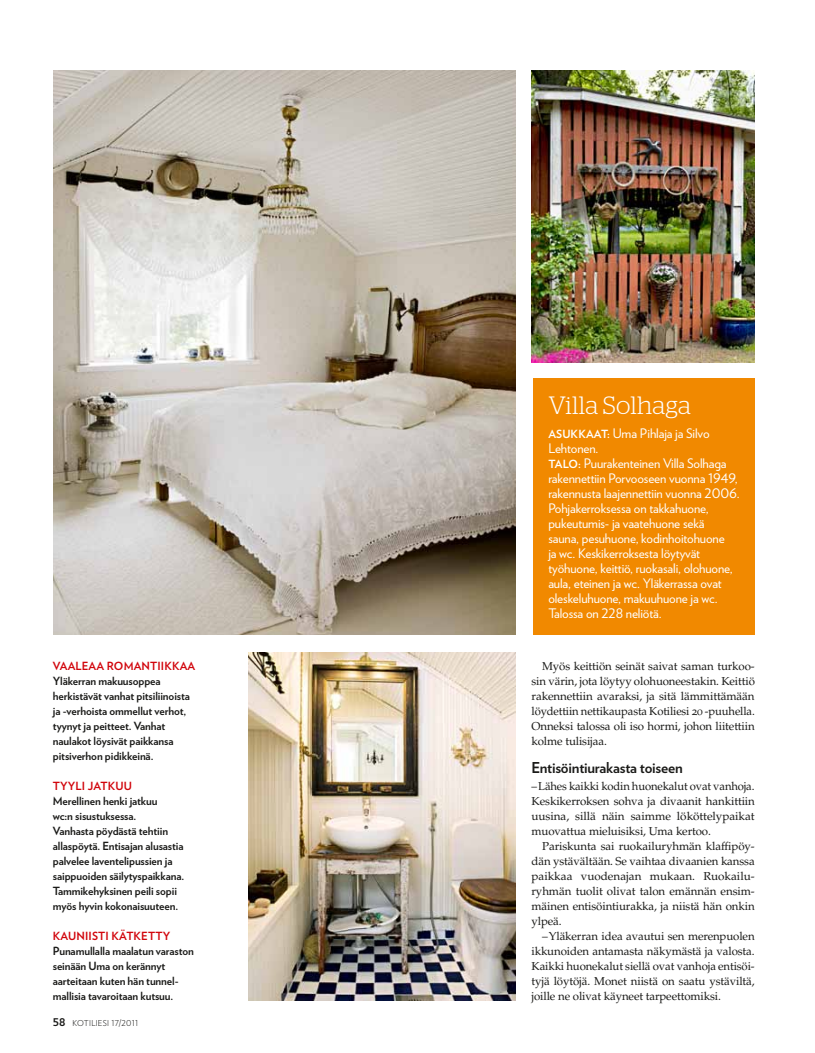
<style>
.page{position:relative;width:815px;height:1053px;background:#fff}
.page>*{position:absolute;margin:0;border:0;box-sizing:border-box;transform-origin:0 0}
.t1{font:300 25px "Stag";letter-spacing:.01em;color:#fff}
.t2{font:700 15px "Verlag";letter-spacing:-.015em;color:#1a1a18}
.t3{font:13.12px/15px "Verlag";letter-spacing:-.01em;color:#fff}
.t4{font:11.5px/15px "Palatino LT Std";letter-spacing:-.01em;color:#1a1a18;text-align:justify}
.t5{font:700 11.25px/15px "Verlag";letter-spacing:-.01em;color:#1a1a18}
.t6{font:700 11.25px "Verlag";letter-spacing:.23em;color:#d1050c}
.t7{font:300 8.12px "Verlag";letter-spacing:.03em;color:#1a1a18}
.s1{font-weight:700;font-size:10.62px}
.s2{font-weight:700;font-size:11.25px}
</style>
<div class="page">
<img style="left:53px;top:71px;width:463px;height:563px">
<img style="left:531px;top:71px;width:224px;height:291px">
<img style="left:249px;top:652px;width:267px;height:348px">
<div style="left:533px;top:378px;width:222px;height:256px;background:#f18900"></div>
<p class="t6" style="left:53px;top:657px;width:141px">Vaaleaa romantiikkaa</p>
<p class="t5" style="left:53px;top:672px;width:139px">Yläkerran makuusoppea herkistävät vanhat pitsiliinoista ja -verhoista ommellut verhot, tyynyt ja peitteet. Vanhat naulakot löysivät paikkansa pitsiverhon pidikkeinä.</p>
<p class="t6" style="left:53px;top:777px;width:9px">Tyy</p>
<p class="t6" style="left:75px;top:777px;width:49px">li jatkuu</p>
<p class="t5" style="left:53px;top:792px;width:133px">Merellinen henki jatkuu<br>wc:n sisustuksessa.<br>Vanhasta pöydästä tehtiin allaspöytä. Entisajan alusastia palvelee laventelipussien ja saippuoiden säilytyspaikkana.<br>Tammikehyksinen peili sopii myös hyvin kokonaisuuteen.</p>
<p class="t6" style="left:53px;top:927px;width:117px">Kau niisti kätketty</p>
<p class="t5" style="left:53px;top:942px;width:143px">Punamullalla maalatun varaston seinään Uma on kerännyt aarteitaan kuten hän tunnel&shy;mallisia tavaroitaan kutsuu.</p>
<p class="t7" style="left:53px;top:1017px;width:87px"><span class="s1">58</span> KOTILIESI 17/2011</p>
<h1 class="t1" style="left:548px;top:391px;width:144px">Villa Solhaga</h1>
<p class="t3" style="left:548px;top:425px;width:193px"><span class="s2">Asu kkaat:</span> Uma Pihlaja ja Silvo Lehtonen.<br><span class="s2">Talo:</span> Puurakenteinen Villa Solhaga rakennettiin Porvooseen vuonna 1949, rakennusta laajennettiin vuonna 2006.<br>Pohjakerroksessa on takkahuone, pukeutumis- ja vaatehuone sekä<br>sauna, pesuhuone, kodinhoitohuone<br>ja wc. Keskikerroksesta löytyvät työhuone, keittiö, ruokasali, olohuone, aula, eteinen ja wc. Yläkerrassa ovat oleskeluhuone, makuuhuone ja wc.<br>Talossa on 228 neliötä.</p>
<p class="t4" style="left:531px;top:658px;width:225px;text-indent:11px">Myös keittiön seinät saivat saman turkoo&shy;sin värin, jota löytyy olohuoneestakin. Keittiö rakennettiin avaraksi, ja sitä lämmittämään löydettiin nettikaupasta Kotiliesi 20 -puuhella.<br>Onneksi talossa oli iso hormi, johon liitettiin kolme tulisijaa.</p>
<h2 class="t2" style="left:531px;top:755px;width:153px">Entisöintiurakasta toiseen</h2>
<p class="t4" style="left:531px;top:778px;width:225px">–Lähes kaikki kodin huonekalut ovat vanhoja.<br>Keskikerroksen sohva ja divaanit hankittiin uusina, sillä näin saimme lököttelypaikat muovattua mieluisiksi, Uma kertoo.</p>
<p class="t4" style="left:531px;top:838px;width:225px;text-indent:11px">Pariskunta sai ruokailuryhmän klaffipöy&shy;dän ystävältään. Se vaihtaa divaanien kanssa paikkaa vuodenajan mukaan. Ruokailu&shy;ryhmän tuolit olivat talon emännän ensim&shy;mäinen entisöintiurakka, ja niistä hän onkin ylpeä.</p>
<p class="t4" style="left:531px;top:928px;width:225px;text-indent:11px">–Yläkerran idea avautui sen merenpuolen ikkunoiden antamasta näkymästä ja valosta.<br>Kaikki huonekalut siellä ovat vanhoja entisöi&shy;tyjä löytöjä. Monet niistä on saatu ystäviltä, joille ne olivat käyneet tarpeettomiksi.</p>
</div>
